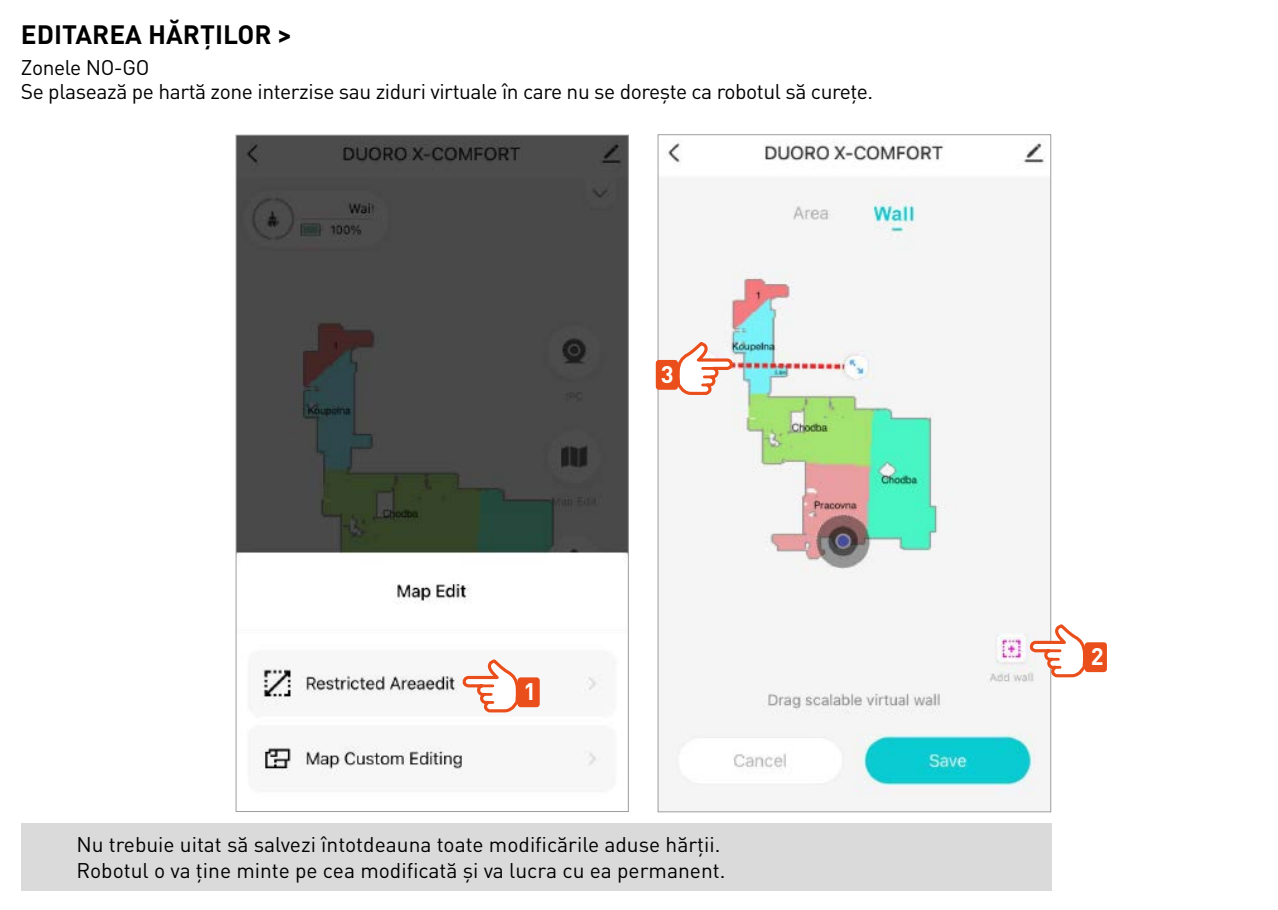
<style>
.page{position:relative;width:1278px;height:910px;background:#fff}
.page>*{position:absolute;margin:0;border:0;box-sizing:border-box;transform-origin:0 0}
.t1{font:700 26.25px "DIN Pro";color:#000}
.t2{font:700 23.8px "DIN Pro";color:#fff}
.t3{font:21px/24.5px "DIN Pro";letter-spacing:-.01em;color:#000}
</style>
<div class="page">
<div style="left:21px;top:824px;width:1030px;height:67px;background:#dadada"></div>
<img style="left:659px;top:139px;width:390px;height:658px">
<img style="left:238px;top:137px;width:388px;height:639px">
<div style="left:1084px;top:642px;width:23px;height:30px;background:#e94e1b;border-radius:3px"></div>
<svg style="left:1028px;top:626px;width:59px;height:53px"></svg>
<div style="left:517px;top:677px;width:23px;height:30px;background:#e94e1b;border-radius:3px"></div>
<svg style="left:461px;top:661px;width:59px;height:53px"></svg>
<div style="left:656px;top:360px;width:22px;height:30px;background:#e94e1b;border-radius:3px"></div>
<svg style="left:675px;top:344px;width:59px;height:53px"></svg>
<p class="t1" style="left:21px;top:17px;width:272px">EDITAREA HĂRȚILOR &gt;</p>
<p class="t3" style="left:21px;top:54px;width:854px">Zonele NO-GO<br>Se plasează pe hartă zone interzise sau ziduri virtuale în care nu se dorește ca robotul să curețe.</p>
<p class="t2" style="left:523px;top:676px;width:14px">1</p>
<p class="t2" style="left:661px;top:358px;width:14px">3</p>
<p class="t3" style="left:76px;top:830px;width:650px;line-height:26.2px">Nu trebuie uitat să salvezi întotdeauna toate modificările aduse hărții.<br>Robotul o va ține minte pe cea modificată și va lucra cu ea permanent.</p>
<p class="t2" style="left:1090px;top:640px;width:14px">2</p>
</div>
